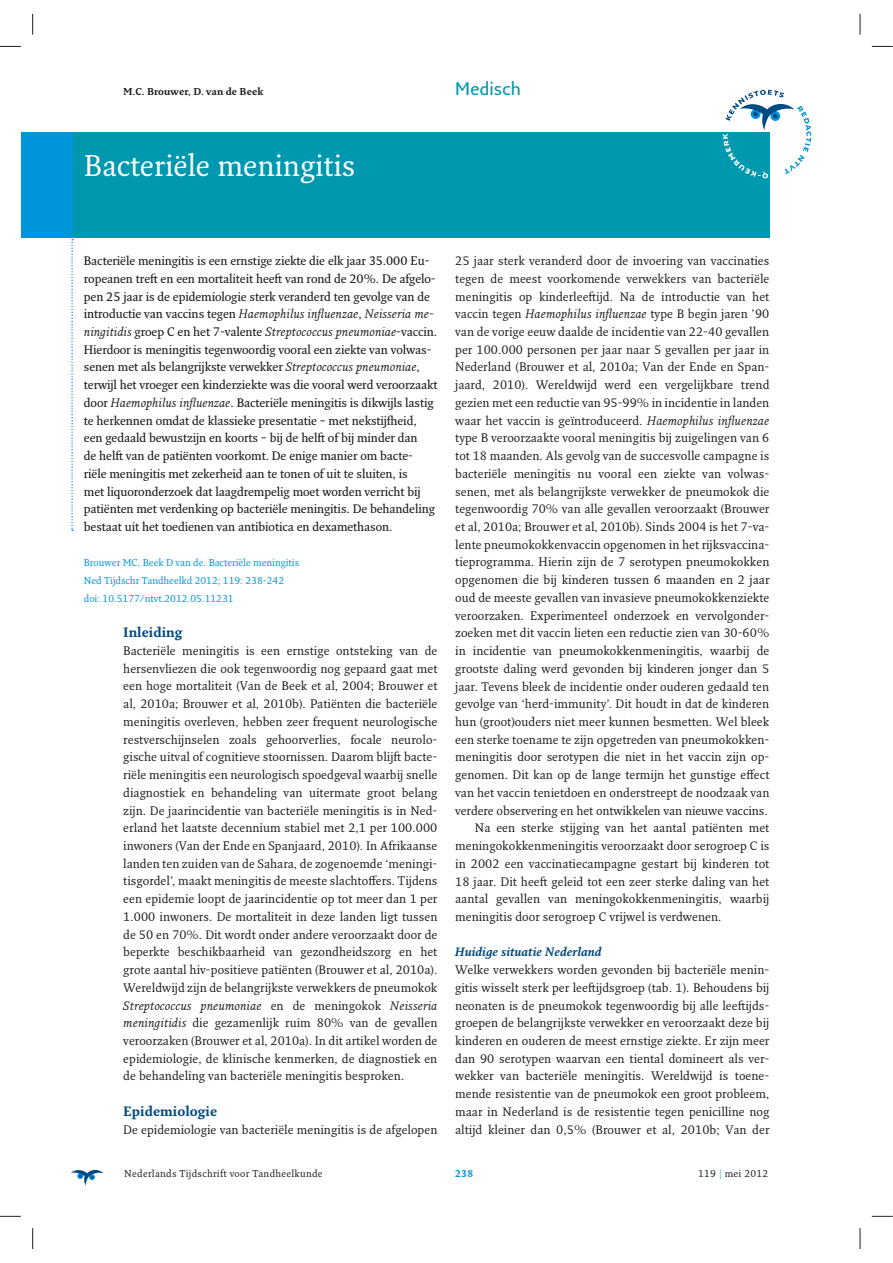
<style>
.page{position:relative;width:893px;height:1263px;background:#fff}
.page>*{position:absolute;margin:0;border:0;box-sizing:border-box;transform-origin:0 0}
.t1{font:29.25px "Fresco Plus Pro";color:#fff}
.t2{font:600 17.7px "Fresco Sans Plus Pro";letter-spacing:.015em;color:#0098af}
.t3{font:700 13.2px "Fresco Plus Pro";color:#004b84}
.t4{font:12px/17.7px "Fresco Plus Pro";letter-spacing:.005em;color:#231f20;text-align:justify}
.t5{font:600 12px/17.7px "Fresco Plus Pro";letter-spacing:-.005em;color:#231f20}
.t6{font:italic 700 11.85px "Fresco Plus Pro";color:#004b84}
.t7{font:9.75px/17.7px "Fresco Plus Pro";color:#0095da}
.t8{font:9.75px "Fresco Plus Pro";letter-spacing:.03em;color:#231f20}
.t9{font:700 9.75px "Fresco Plus Pro";color:#231f20}
.t10{font:700 9.75px "Fresco Plus Pro";color:#0095da}
.s1{font-weight:400;font-style:italic}
.s2{font-style:italic}
.s3{color:#0095da}
</style>
<div class="page">
<svg style="left:71px;top:1170px;width:33px;height:16px"></svg>
<div style="left:72px;top:132px;width:697px;height:105px;background:#0098af"></div>
<svg style="left:71px;top:239px;width:2px;height:292px"></svg>
<div style="left:21px;top:132px;width:52px;height:105px;background:#0095da"></div>
<svg style="left:723px;top:90px;width:88px;height:88px"></svg>
<svg style="left:0;top:46px;width:21px;height:1px"></svg>
<svg style="left:872px;top:46px;width:21px;height:1px"></svg>
<svg style="left:0;top:1216px;width:21px;height:1px"></svg>
<svg style="left:872px;top:1216px;width:21px;height:1px"></svg>
<svg style="left:32px;top:14px;width:1px;height:21px"></svg>
<svg style="left:32px;top:1228px;width:1px;height:21px"></svg>
<svg style="left:860px;top:14px;width:1px;height:21px"></svg>
<svg style="left:860px;top:1228px;width:1px;height:21px"></svg>
<p class="t9" style="left:123px;top:87px;width:142px">M.C. Brouwer, D. van de Beek</p>
<h2 class="t2" style="left:455px;top:79px;width:67px">Medisch</h2>
<h1 class="t1" style="left:84px;top:154px;width:273px">Bacteriële meningitis</h1>
<p class="t5" style="left:84px;top:253px;width:355px">Bacteriële meningitis is een ernstige ziekte die elk jaar 35.000 Eu&shy;ropeanen treft en een mortaliteit heeft van rond de 20%. De afgelo&shy;pen 25 jaar is de epidemiologie sterk veranderd ten gevolge van de introductie van vaccins tegen <span class="s1">Haemophilus influenzae</span>, <span class="s1">Neisseria me&shy;ningitidis</span> groep C en het 7-valente <span class="s1">Streptococcus pneumoniae</span>-vaccin.<br>Hierdoor is meningitis tegenwoordig vooral een ziekte van volwas&shy;senen met als belangrijkste verwekker <span class="s1">Streptococcus pneumoniae</span>, terwijl het vroeger een kinderziekte was die vooral werd veroorzaakt door <span class="s1">Haemophilus influenzae</span>. Bacteriële meningitis is dikwijls lastig te herkennen omdat de klassieke presentatie – met nekstijfheid, een gedaald bewustzijn en koorts – bij de helft of bij minder dan<br>de helft van de patiënten voorkomt. De enige manier om bacte&shy;riële meningitis met zekerheid aan te tonen of uit te sluiten, is<br>met liquoronderzoek dat laagdrempelig moet worden verricht bij patiënten met verdenking op bacteriële meningitis. De behandeling bestaat uit het toedienen van antibiotica en dexamethason.</p>
<p class="t7" style="left:84px;top:555px;width:217px">Brouwer MC, Beek D van de. Bacteriële meningitis<br>Ned Tijdschr Tandheelkd 2012; 119: 238-242 doi: 10.5177/ntvt.2012.05.11231</p>
<p class="t3" style="left:123px;top:627px;width:61px">Inleiding</p>
<p class="t4" style="left:123px;top:643px;width:316px">Bacteriële meningitis is een ernstige ontsteking van de hersenvliezen die ook tegenwoordig nog gepaard gaat met een hoge mortaliteit (Van de Beek et al, 2004; Brouwer et al, 2010a; Brouwer et al, 2010b). Patiënten die bacteriële meningitis overleven, hebben zeer frequent neurologische restverschijnselen zoals gehoorverlies, focale neurolo&shy;gische uitval of cognitieve stoornissen. Daarom blijft bacte&shy;riële meningitis een neurologisch spoedgeval waarbij snelle diagnostiek en behandeling van uitermate groot belang zijn. De jaarincidentie van bacteriële meningitis is in Ned&shy;erland het laatste decennium stabiel met 2,1 per 100.000 inwoners (Van der Ende en Spanjaard, 2010). In Afrikaanse landen ten zuiden van de Sahara, de zogenoemde ‘meningi&shy;tisgordel’, maakt meningitis de meeste slachtoffers. Tijdens een epidemie loopt de jaarincidentie op tot meer dan 1 per 1.000 inwoners. De mortaliteit in deze landen ligt tussen de 50 en 70%. Dit wordt onder andere veroorzaakt door de beperkte beschikbaarheid van gezondheidszorg en het grote aantal hiv-positieve patiënten (Brouwer et al, 2010a).<br>Wereldwijd zijn de belangrijkste verwekkers de pneumokok <span class="s2">Streptococcus pneumoniae</span> en de meningokok <span class="s2">Neisseria meningitidis</span> die gezamenlijk ruim 80% van de gevallen veroorzaken (Brouwer et al, 2010a). In dit artikel worden de epidemiologie, de klinische kenmerken, de diagnostiek en de behandeling van bacteriële meningitis besproken.</p>
<p class="t3" style="left:123px;top:1106px;width:96px">Epidemiologie</p>
<p class="t4" style="left:123px;top:1122px;width:316px">De epidemiologie van bacteriële meningitis is de afgelopen</p>
<p class="t4" style="left:455px;top:253px;width:316px">25 jaar sterk veranderd door de invoering van vaccinaties</p>
<p class="t4" style="left:455px;top:271px;width:316px">tegen de meest voorkomende verwekkers van bacteriële</p>
<p class="t4" style="left:455px;top:289px;width:316px">meningitis op kinderleeftijd. Na de introductie van het</p>
<p class="t4" style="left:455px;top:306px;width:316px">vaccin tegen <span class="s2">Haemophilus influenzae</span> type B begin jaren ’90</p>
<p class="t4" style="left:455px;top:324px;width:315px">van de vorige eeuw daalde de incidentie van 22-40 gevallen</p>
<p class="t4" style="left:455px;top:342px;width:315px">per 100.000 personen per jaar naar 5 gevallen per jaar in</p>
<p class="t4" style="left:455px;top:359px;width:316px">Nederland (Brouwer et al, 2010a; Van der Ende en Span-</p>
<p class="t4" style="left:455px;top:377px;width:316px">jaard, 2010). Wereldwijd werd een vergelijkbare trend</p>
<p class="t4" style="left:455px;top:395px;width:316px">gezien met een reductie van 95-99% in incidentie in landen</p>
<p class="t4" style="left:455px;top:413px;width:316px">waar het vaccin is geïntroduceerd. <span class="s2">Haemophilus influenzae</span></p>
<p class="t4" style="left:455px;top:430px;width:316px">type B veroorzaakte vooral meningitis bij zuigelingen van 6</p>
<p class="t4" style="left:455px;top:448px;width:316px">tot 18 maanden. Als gevolg van de succesvolle campagne is</p>
<p class="t4" style="left:455px;top:466px;width:316px">bacteriële meningitis nu vooral een ziekte van volwas-</p>
<p class="t4" style="left:455px;top:484px;width:316px">senen, met als belangrijkste verwekker de pneumokok die</p>
<p class="t4" style="left:455px;top:501px;width:316px">tegenwoordig 70% van alle gevallen veroorzaakt (Brouwer</p>
<p class="t4" style="left:455px;top:519px;width:316px">et al, 2010a; Brouwer et al, 2010b). Sinds 2004 is het 7-va-</p>
<p class="t4" style="left:455px;top:537px;width:316px">lente pneumokokkenvaccin opgenomen in het rijksvaccina-</p>
<p class="t4" style="left:455px;top:554px;width:316px">tieprogramma. Hierin zijn de 7 serotypen pneumokokken</p>
<p class="t4" style="left:455px;top:572px;width:316px">opgenomen die bij kinderen tussen 6 maanden en 2 jaar</p>
<p class="t4" style="left:455px;top:590px;width:316px">oud de meeste gevallen van invasieve pneumokokkenziekte</p>
<p class="t4" style="left:455px;top:608px;width:316px">veroorzaken. Experimenteel onderzoek en vervolgonder-</p>
<p class="t4" style="left:455px;top:625px;width:316px">zoeken met dit vaccin lieten een reductie zien van 30-60%</p>
<p class="t4" style="left:455px;top:643px;width:316px">in incidentie van pneumokokkenmeningitis, waarbij de</p>
<p class="t4" style="left:455px;top:661px;width:315px">grootste daling werd gevonden bij kinderen jonger dan 5</p>
<p class="t4" style="left:455px;top:679px;width:316px">jaar. Tevens bleek de incidentie onder ouderen gedaald ten</p>
<p class="t4" style="left:455px;top:696px;width:315px">gevolge van ‘herd-immunity’. Dit houdt in dat de kinderen</p>
<p class="t4" style="left:455px;top:714px;width:316px">hun (groot)ouders niet meer kunnen besmetten. Wel bleek</p>
<p class="t4" style="left:455px;top:732px;width:316px">een sterke toename te zijn opgetreden van pneumokokken-</p>
<p class="t4" style="left:455px;top:749px;width:316px">meningitis door serotypen die niet in het vaccin zijn op-</p>
<p class="t4" style="left:455px;top:767px;width:316px">genomen. Dit kan op de lange termijn het gunstige effect</p>
<p class="t4" style="left:455px;top:785px;width:316px">van het vaccin tenietdoen en onderstreept de noodzaak van</p>
<p class="t4" style="left:455px;top:803px;width:314px">verdere observering en het ontwikkelen van nieuwe vaccins.</p>
<p class="t4" style="left:475px;top:820px;width:296px">Na een sterke stijging van het aantal patiënten met</p>
<p class="t4" style="left:455px;top:838px;width:316px">meningokokkenmeningitis veroorzaakt door serogroep C is</p>
<p class="t4" style="left:455px;top:856px;width:316px">in 2002 een vaccinatiecampagne gestart bij kinderen tot</p>
<p class="t4" style="left:455px;top:874px;width:316px">18 jaar. Dit heeft geleid tot een zeer sterke daling van het</p>
<p class="t4" style="left:455px;top:891px;width:316px">aantal gevallen van meningokokkenmeningitis, waarbij</p>
<p class="t4" style="left:455px;top:909px;width:268px">meningitis door serogroep C vrijwel is verdwenen.</p>
<p class="t6" style="left:455px;top:947px;width:148px">Huidige situatie Nederland</p>
<p class="t4" style="left:455px;top:962px;width:316px">Welke verwekkers worden gevonden bij bacteriële menin&shy;gitis wisselt sterk per leeftijdsgroep (tab. 1). Behoudens bij neonaten is de pneumokok tegenwoordig bij alle leeftijds&shy;groepen de belangrijkste verwekker en veroorzaakt deze bij kinderen en ouderen de meest ernstige ziekte. Er zijn meer dan 90 serotypen waarvan een tiental domineert als ver&shy;wekker van bacteriële meningitis. Wereldwijd is toene&shy;mende resistentie van de pneumokok een groot probleem, maar in Nederland is de resistentie tegen penicilline nog altijd kleiner dan 0,5% (Brouwer et al, 2010b; Van der</p>
<p class="t8" style="left:124px;top:1170px;width:200px">Nederlands Tijdschrift voor Tandheelkunde</p>
<p class="t10" style="left:455px;top:1170px;width:19px">238</p>
<p class="t8" style="left:698px;top:1170px;width:72px">119 <span class="s3">|</span> mei 2012</p>
</div>
